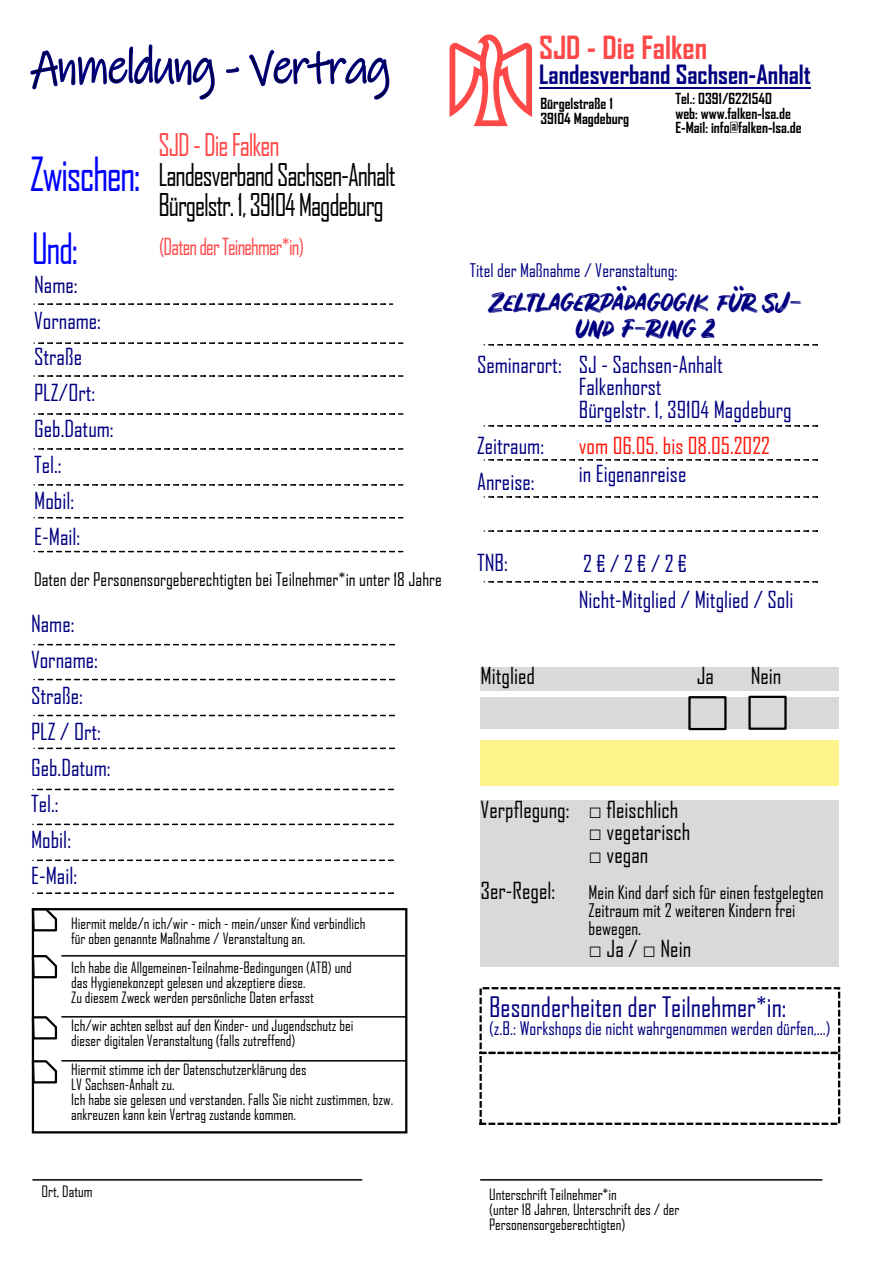
<style>
.page{position:relative;width:893px;height:1263px;background:#fff}
.page>*{position:absolute;margin:0;border:0;box-sizing:border-box;transform-origin:0 0}
.t1{font:45px "Agency FB";letter-spacing:-.04em;color:#00f;scale:.9 1}
.t2{font:41.25px "Agency FB";color:#00f;scale:.9 1}
.t3{font:700 30.6px "Agency FB";color:#ff4848}
.t4{font:30px/30px "Agency FB";letter-spacing:-.04em;color:#000;scale:.9 1}
.t5{font:30px "Agency FB";letter-spacing:-.04em;color:#ff4848;scale:.9 1}
.t6{font:27px "Agency FB";color:#000080}
.t7{font:25.5px/25.5px "Rustico V2 Regular";color:#000080;text-align:center}
.t8{font:700 25.5px "Agency FB";color:#000080}
.t9{font:22.5px/36px "Agency FB";color:#000080}
.t10{font:22.5px "Agency FB";color:#000}
.t11{font:22.5px "Agency FB";letter-spacing:-.04em;color:#ff4848;scale:.9 1}
.t12{font:22.5px "Agency FB";color:#ff160a}
.t13{font:18px/18px "Agency FB";color:#000}
.t14{font:18px "Agency FB";color:#000080}
.t15{font:15px/15px "Agency FB";color:#000}
.t16{font:700 14.7px/14.7px "Agency FB";color:#000}
.s1{font-family:"Arial Narrow"}
</style>
<div class="page">
<svg style="left:30px;top:44px;width:185px;height:56px"></svg>
<svg style="left:226px;top:67px;width:14px;height:6px"></svg>
<svg style="left:249px;top:49px;width:141px;height:51px"></svg>
<svg style="left:449px;top:34px;width:83px;height:92px"></svg>
<hr style="left:539px;top:87px;width:272px;height:2px;background:#000080">
<svg style="left:34px;top:303px;width:359px;height:2px"></svg>
<svg style="left:34px;top:342px;width:369px;height:2px"></svg>
<svg style="left:34px;top:375px;width:369px;height:2px"></svg>
<svg style="left:34px;top:413px;width:369px;height:2px"></svg>
<svg style="left:34px;top:448px;width:369px;height:2px"></svg>
<svg style="left:34px;top:484px;width:369px;height:2px"></svg>
<svg style="left:34px;top:517px;width:369px;height:1px"></svg>
<svg style="left:34px;top:551px;width:369px;height:1px"></svg>
<svg style="left:34px;top:644px;width:361px;height:1px"></svg>
<svg style="left:33px;top:789px;width:361px;height:1px"></svg>
<svg style="left:34px;top:679px;width:361px;height:1px"></svg>
<svg style="left:33px;top:824px;width:361px;height:1px"></svg>
<svg style="left:34px;top:715px;width:361px;height:1px"></svg>
<svg style="left:33px;top:859px;width:361px;height:2px"></svg>
<svg style="left:34px;top:748px;width:361px;height:1px"></svg>
<svg style="left:33px;top:892px;width:361px;height:2px"></svg>
<hr style="left:62px;top:955px;width:344px;height:1px;background:#000">
<hr style="left:62px;top:1016px;width:344px;height:1px;background:#000">
<hr style="left:62px;top:1060px;width:344px;height:1px;background:#000">
<div style="left:32px;top:908px;width:375px;height:225px;border:2px solid #000"></div>
<svg style="left:31px;top:908px;width:27px;height:24px"></svg>
<svg style="left:31px;top:954px;width:27px;height:25px"></svg>
<svg style="left:31px;top:1015px;width:27px;height:25px"></svg>
<svg style="left:31px;top:1059px;width:27px;height:25px"></svg>
<svg style="left:484px;top:344px;width:334px;height:2px"></svg>
<svg style="left:484px;top:459px;width:334px;height:2px"></svg>
<svg style="left:484px;top:496px;width:334px;height:2px"></svg>
<svg style="left:484px;top:425px;width:334px;height:2px"></svg>
<svg style="left:484px;top:530px;width:334px;height:2px"></svg>
<svg style="left:484px;top:581px;width:334px;height:1px"></svg>
<div style="left:481px;top:667px;width:358px;height:24px;background:#d9d9d9"></div>
<div style="left:481px;top:697px;width:358px;height:32px;background:#d9d9d9"></div>
<div style="left:688px;top:696px;width:38px;height:34px;border:2px solid #000"></div>
<div style="left:748px;top:696px;width:39px;height:34px;border:2px solid #000"></div>
<div style="left:481px;top:740px;width:358px;height:45px;background:#fdf38a"></div>
<div style="left:481px;top:800px;width:358px;height:166px;background:#d9d9d9"></div>
<div style="left:479px;top:987px;width:361px;height:67px;border:2px dashed #000"></div>
<div style="left:479px;top:1052px;width:361px;height:73px;border:2px dashed #000"></div>
<hr style="left:33px;top:1179px;width:329px;height:1px;background:#000">
<hr style="left:481px;top:1179px;width:341px;height:1px;background:#000">
<h1 class="t1" style="left:30px;top:157px;width:124px">Zwischen:</h1>
<h3 class="t5" style="left:159px;top:133px;width:136px">SJD - Die Falken</h3>
<h3 class="t4" style="left:159px;top:162px;width:265px">Landesverband Sachsen-Anhalt<br>Bürgelstr. 1, 39104 Magdeburg</h3>
<h2 class="t2" style="left:32px;top:232px;width:53px">Und:</h2>
<h3 class="t11" style="left:159px;top:238px;width:163px">(Daten der Teinehmer*in)</h3>
<h3 class="t9" style="left:34px;top:269px;width:81px">Name:<br>Vorname:<br>Straße<br>PLZ/Ort:<br>Geb.Datum:<br>Tel.:<br>Mobil:<br>E-Mail:</h3>
<p class="t13" style="left:34px;top:572px;width:409px">Daten der Personensorgeberechtigten bei Teilnehmer*in unter 18 Jahre</p>
<h3 class="t9" style="left:31px;top:607px;width:81px">Name:<br>Vorname:<br>Straße:<br>PLZ / Ort:<br>Geb.Datum:<br>Tel.:<br>Mobil:<br>E-Mail:</h3>
<p class="t15" style="left:71px;top:917px;width:296px">Hiermit melde/n ich/wir - mich - mein/unser Kind verbindlich für oben genannte Maßnahme / Veranstaltung an.</p>
<p class="t15" style="left:71px;top:961px;width:282px">Ich habe die Allgemeinen-Teilnahme-Bedingungen (ATB) und das Hygienekonzept gelesen und akzeptiere diese.<br>Zu diesem Zweck werden persönliche Daten erfasst</p>
<p class="t15" style="left:71px;top:1019px;width:284px">Ich/wir achten selbst auf den Kinder- und Jugendschutz bei dieser digitalen Veranstaltung (falls zutreffend)</p>
<p class="t15" style="left:71px;top:1063px;width:324px">Hiermit stimme ich der Datenschutzerklärung des<br>LV Sachsen-Anhalt zu.<br>Ich habe sie gelesen und verstanden. Falls Sie nicht zustimmen, bzw. ankreuzen kann kein Vertrag zustande kommen.</p>
<h3 class="t3" style="left:539px;top:36px;width:170px">SJD - Die Falken</h3>
<h3 class="t8" style="left:539px;top:64px;width:273px">Landesverband Sachsen-Anhalt</h3>
<p class="t16" style="left:540px;top:97px;width:90px">Bürgelstraße 1<br>39104 Magdeburg</p>
<p class="t16" style="left:675px;top:92px;width:128px">Tel.: 0391/6221540<br>web: www.falken-lsa.de<br>E-Mail: info@falken-lsa.de</p>
<p class="t14" style="left:470px;top:263px;width:209px">Titel der Maßnahme / Veranstaltung:</p>
<h3 class="t7" style="left:490px;top:289px;width:313px">ZELTLAGERPÄDAGOGIK FÜR SJ-<br>UND F-RING 2</h3>
<h3 class="t9" style="left:579px;top:355px;width:214px;line-height:22.5px">SJ - Sachsen-Anhalt<br>Falkenhorst<br>Bürgelstr. 1, 39104 Magdeburg</h3>
<h3 class="t9" style="left:477px;top:348px;width:86px">Seminarort:</h3>
<h3 class="t9" style="left:477px;top:429px;width:69px">Zeitraum:<br>Anreise:</h3>
<h3 class="t9" style="left:477px;top:546px;width:32px">TNB:</h3>
<h3 class="t12" style="left:579px;top:436px;width:193px">vom 06.05. bis 08.05.2022</h3>
<h3 class="t9" style="left:579px;top:457px;width:109px">in Eigenanreise</h3>
<h3 class="t9" style="left:579px;top:547px;width:216px">2€/2€/2€<br>Nicht-Mitglied / Mitglied / Soli</h3>
<h3 class="t10" style="left:481px;top:667px;width:56px">Mitglied</h3>
<h3 class="t10" style="left:697px;top:667px;width:19px">Ja</h3>
<h3 class="t10" style="left:751px;top:667px;width:32px">Nein</h3>
<h3 class="t10" style="left:481px;top:800px;width:199px">Verpflegung: <span class="s1">□</span> fleischlich</h3>
<h3 class="t10" style="left:589px;top:823px;width:103px"><span class="s1">□</span> vegetarisch</h3>
<h3 class="t10" style="left:589px;top:845px;width:61px"><span class="s1">□</span> vegan</h3>
<h3 class="t10" style="left:481px;top:881px;width:76px">3er-Regel:</h3>
<p class="t13" style="left:589px;top:884px;width:237px">Mein Kind darf sich für einen festgelegten<br>Zeitraum mit 2 weiteren Kindern frei bewegen.</p>
<h3 class="t10" style="left:589px;top:940px;width:104px"><span class="s1">□</span>Ja/<span class="s1">□</span>Nein</h3>
<h3 class="t6" style="left:489px;top:997px;width:299px">Besonderheiten der Teilnehmer*in:</h3>
<p class="t14" style="left:489px;top:1021px;width:343px">(z.B.: Workshops die nicht wahrgenommen werden dürfen,...)</p>
<p class="t15" style="left:41px;top:1185px;width:53px">Ort, Datum</p>
<p class="t15" style="left:489px;top:1188px;width:192px">Unterschrift Teilnehmer*in<br>(unter 18 Jahren, Unterschrift des / der<br>Personensorgeberechtigten)</p>
</div>
